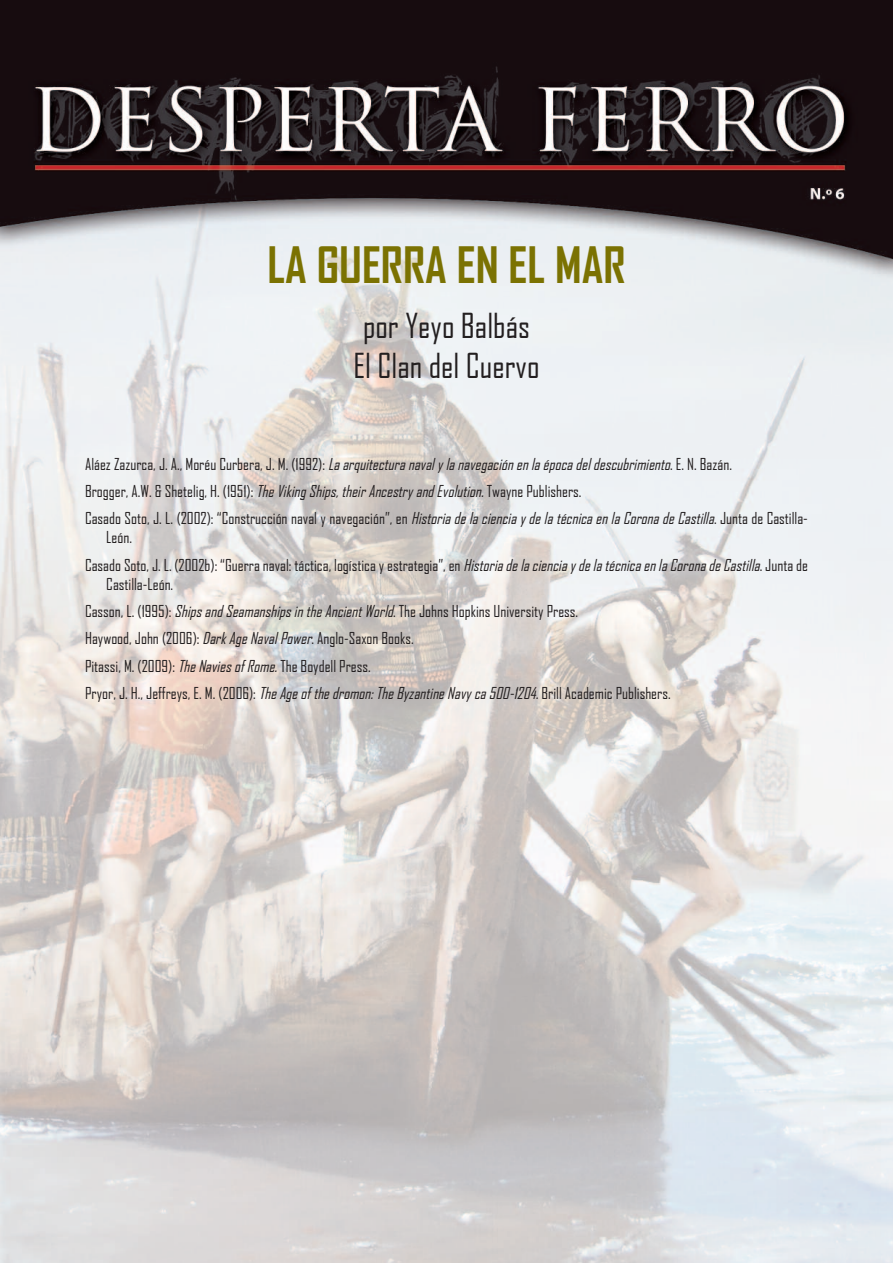
<style>
.page{position:relative;width:893px;height:1263px;background:#fff}
.page>*{position:absolute;margin:0;border:0;box-sizing:border-box;transform-origin:0 0}
.t1{font:700 48px "Agency FB";color:#7b7202}
.t2{font:33px/39.6px "Agency FB";color:#231f20}
.t3{font:15.75px/27.5px "Agency FB";color:#231f20}
.s1{font-style:italic}
</style>
<div class="page">
<img style="left:0;top:0;width:893px;height:1263px">
<h1 class="t1" style="left:267px;top:235px;width:359px">LA GUERRA EN EL MAR</h1>
<h2 class="t2" style="left:353px;top:305px;width:188px">por Yeyo Balbás<br>El Clan del Cuervo</h2>
<p class="t3" style="left:85px;top:450px;width:724px">Aláez Zazurca, J. A., Moréu Curbera, J. M. (1992): <span class="s1">Laarquitecturanavalylanavegaciónenlaépocadeldescubrimiento</span>. E. N. Bazán.<br>Brogger, A.W. &amp; Shetelig, H. (1951): <span class="s1">TheVikingShips,theirAncestryandEvolution.</span>Twayne Publishers.<br>Casado Soto, J. L. (2002): “Construcción naval y navegación”, en <span class="s1">HistoriadelacienciaydelatécnicaenlaCoronadeCastilla</span>. Junta de Castilla-</p>
<p class="t3" style="left:85px;top:523px;width:724px;text-indent:21px">León.<br>Casado Soto, J. L. (2002b): “Guerra naval: táctica, logística y estrategia”, en <span class="s1">HistoriadelacienciaydelatécnicaenlaCoronadeCastilla</span>. Junta de</p>
<p class="t3" style="left:85px;top:570px;width:587px;text-indent:21px">Castilla-León.<br>Casson, L. (1995): <span class="s1">ShipsandSeamanshipsintheAncientWorld</span>. The Johns Hopkins University Press.<br>Haywood, John (2006): <span class="s1">DarkAgeNavalPower</span>. Anglo-Saxon Books.<br>Pitassi, M. (2009): <span class="s1">TheNaviesof Rome.</span>The Boydell Press.<br>Pryor, J. H., Jeffreys, E. M. (2006): <span class="s1">TheAgeof thedromon:TheByzantineNavyca500-1204.</span>Brill Academic Publishers.</p>
</div>
